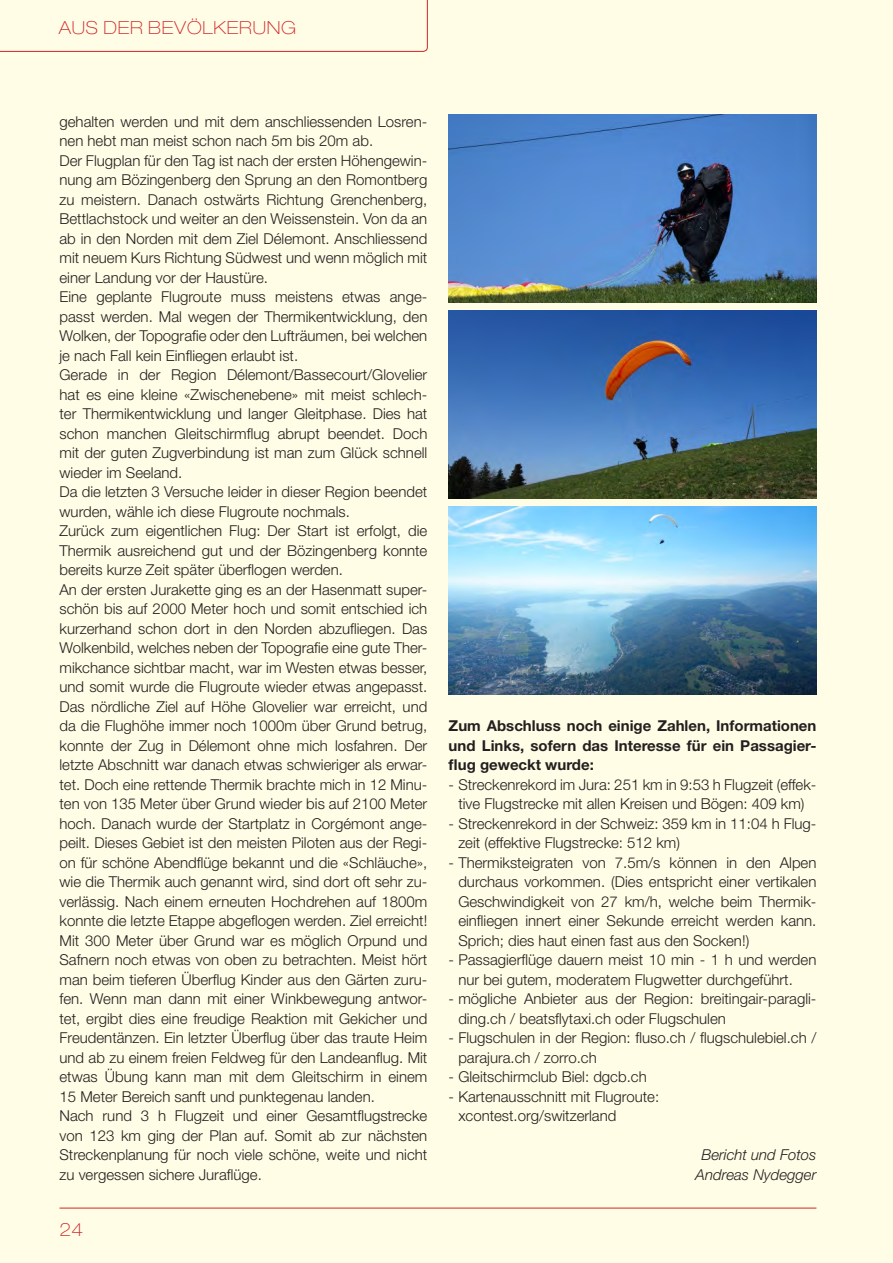
<style>
.page{position:relative;width:893px;height:1263px;background:#fffde5}
.page>*{position:absolute;margin:0;border:0;box-sizing:border-box;transform-origin:0 0}
.t1{font:100 expanded 18px "Helvetica Neue LT Std";letter-spacing:.04em;color:#d1232a}
.t2{font:300 15px/19.5px "Helvetica Neue LT Std";color:#231f20}
.t3{font:700 15px/19.5px "Helvetica Neue LT Std";color:#231f20;text-align:justify}
.t4{font:italic 300 15px/19.5px "Helvetica Neue LT Std";color:#231f20;text-align:center}
</style>
<div class="page">
<img style="left:449px;top:114px;width:367px;height:188px">
<img style="left:449px;top:311px;width:367px;height:187px">
<img style="left:449px;top:507px;width:367px;height:187px">
<hr style="left:60px;top:1208px;width:756px;height:1px;background:#d1232a">
<svg style="left:0;top:0;width:428px;height:52px"></svg>
<p class="t1" style="left:59px;top:17px;width:239px">AUS DER BEVÖLKERUNG</p>
<p class="t2" style="left:60px;top:111px;width:369px">gehalten werden und mit dem anschliessenden Losren&shy;nen hebt man meist schon nach 5m bis 20m ab.<br>Der Flugplan für den Tag ist nach der ersten Höhengewin&shy;nung am Bözingenberg den Sprung an den Romontberg zu meistern. Danach ostwärts Richtung Grenchenberg, Bettlachstock und weiter an den Weissenstein. Von da an ab in den Norden mit dem Ziel Délemont. Anschliessend mit neuem Kurs Richtung Südwest und wenn möglich mit einer Landung vor der Haustüre.<br>Eine geplante Flugroute muss meistens etwas ange&shy;passt werden. Mal wegen der Thermikentwicklung, den Wolken, der Topografie oder den Lufträumen, bei welchen je nach Fall kein Einfliegen erlaubt ist.<br>Gerade in der Region Délemont/Bassecourt/Glovelier hat es eine kleine «Zwischenebene» mit meist schlech&shy;ter Thermikentwicklung und langer Gleitphase. Dies hat schon manchen Gleitschirmflug abrupt beendet. Doch mit der guten Zugverbindung ist man zum Glück schnell wieder im Seeland.<br>Da die letzten 3 Versuche leider in dieser Region beendet wurden, wähle ich diese Flugroute nochmals.<br>Zurück zum eigentlichen Flug: Der Start ist erfolgt, die Thermik ausreichend gut und der Bözingenberg konnte bereits kurze Zeit später überflogen werden.<br>An der ersten Jurakette ging es an der Hasenmatt super&shy;schön bis auf 2000 Meter hoch und somit entschied ich kurzerhand schon dort in den Norden abzufliegen. Das Wolkenbild, welches neben der Topografie eine gute Ther&shy;mikchance sichtbar macht, war im Westen etwas besser, und somit wurde die Flugroute wieder etwas angepasst.<br>Das nördliche Ziel auf Höhe Glovelier war erreicht, und da die Flughöhe immer noch 1000m über Grund betrug, konnte der Zug in Délemont ohne mich losfahren. Der letzte Abschnitt war danach etwas schwieriger als erwar&shy;tet. Doch eine rettende Thermik brachte mich in 12 Minu&shy;ten von 135 Meter über Grund wieder bis auf 2100 Meter hoch. Danach wurde der Startplatz in Corgémont ange&shy;peilt. Dieses Gebiet ist den meisten Piloten aus der Regi&shy;on für schöne Abendflüge bekannt und die «Schläuche», wie die Thermik auch genannt wird, sind dort oft sehr zu&shy;verlässig. Nach einem erneuten Hochdrehen auf 1800m konnte die letzte Etappe abgeflogen werden. Ziel erreicht!<br>Mit 300 Meter über Grund war es möglich Orpund und Safnern noch etwas von oben zu betrachten. Meist hört man beim tieferen Überflug Kinder aus den Gärten zuru&shy;fen. Wenn man dann mit einer Winkbewegung antwor&shy;tet, ergibt dies eine freudige Reaktion mit Gekicher und Freudentänzen. Ein letzter Überflug über das traute Heim und ab zu einem freien Feldweg für den Landeanflug. Mit etwas Übung kann man mit dem Gleitschirm in einem 15 Meter Bereich sanft und punktegenau landen.<br>Nach rund 3 h Flugzeit und einer Gesamtflugstrecke von 123 km ging der Plan auf. Somit ab zur nächsten Streckenplanung für noch viele schöne, weite und nicht zu vergessen sichere Juraflüge.</p>
<p class="t1" style="left:60px;top:1219px;width:25px">24</p>
<p class="t3" style="left:449px;top:716px;width:369px">Zum Abschluss noch einige Zahlen, Informationen und Links, sofern das Interesse für ein Passagier&shy;flug geweckt wurde:</p>
<p class="t2" style="left:449px;top:774px;width:369px;text-align:center">- Streckenrekord im Jura: 251 km in 9:53 h Flugzeit (effek&shy;tive Flugstrecke mit allen Kreisen und Bögen: 409 km)</p>
<p class="t2" style="left:458px;top:813px;width:360px;text-indent:-10px">- Streckenrekord in der Schweiz: 359 km in 11:04 h Flug&shy;zeit (effektive Flugstrecke: 512 km)</p>
<p class="t2" style="left:458px;top:852px;width:360px;text-align:justify;text-indent:-10px">- Thermiksteigraten von 7.5m/s können in den Alpen durchaus vorkommen. (Dies entspricht einer vertikalen Geschwindigkeit von 27 km/h, welche beim Thermik&shy;einfliegen innert einer Sekunde erreicht werden kann.<br>Sprich; dies haut einen fast aus den Socken!)</p>
<p class="t2" style="left:458px;top:950px;width:360px;text-indent:-10px">- Passagierflüge dauern meist 10 min - 1 h und werden nur bei gutem, moderatem Flugwetter durchgeführt.</p>
<p class="t2" style="left:458px;top:989px;width:360px;text-indent:-10px">- mögliche Anbieter aus der Region: breitingair-paragli&shy;ding.ch / beatsflytaxi.ch oder Flugschulen</p>
<p class="t2" style="left:458px;top:1028px;width:360px;text-indent:-10px">- Flugschulen in der Region: fluso.ch / flugschulebiel.ch / parajura.ch / zorro.ch</p>
<p class="t2" style="left:449px;top:1067px;width:200px">- Gleitschirmclub Biel: dgcb.ch</p>
<p class="t2" style="left:458px;top:1086px;width:202px;text-indent:-10px">- Kartenausschnitt mit Flugroute: xcontest.org/switzerland</p>
<p class="t4" style="left:695px;top:1145px;width:122px">Bericht und Fotos<br>Andreas Nydegger</p>
</div>
